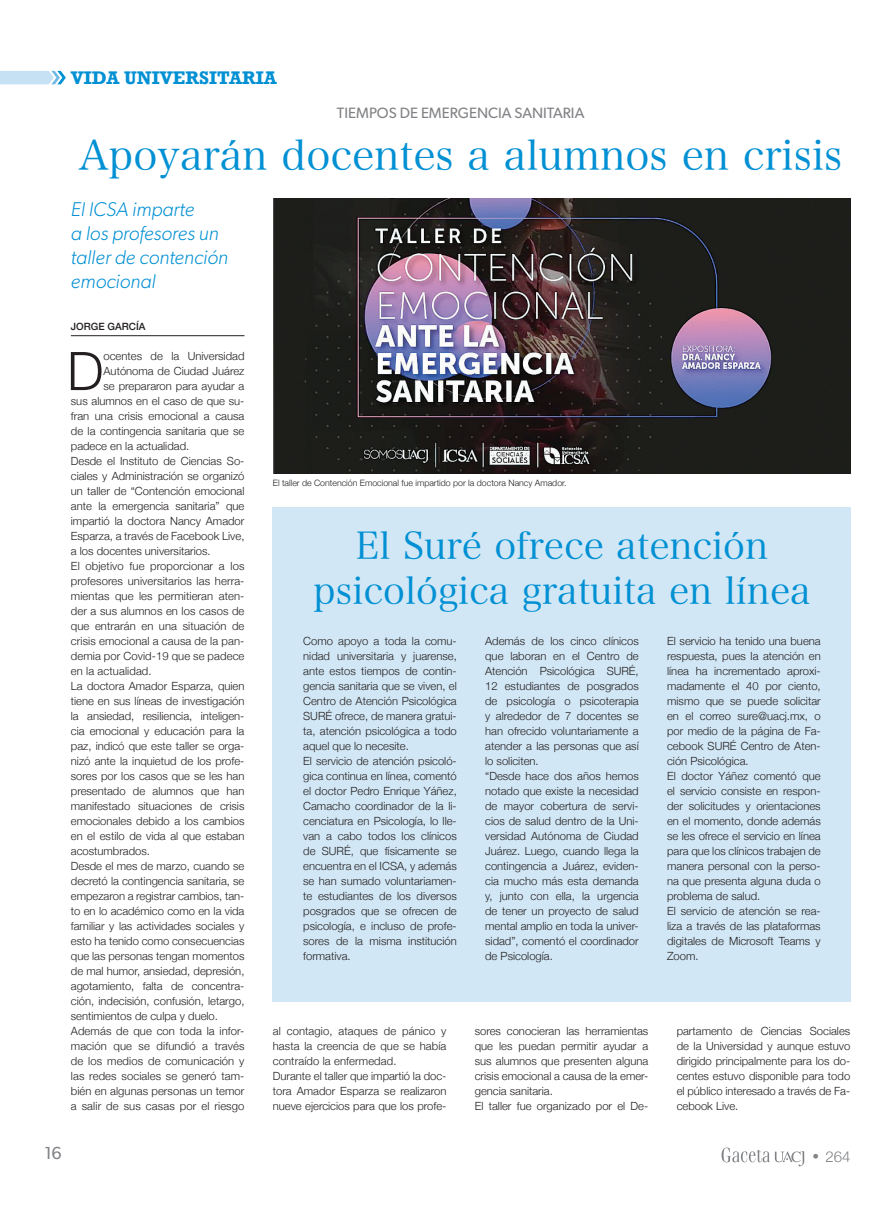
<style>
.page{position:relative;width:886px;height:1205px;background:#fff}
.page>*{position:absolute;margin:0;border:0;box-sizing:border-box;transform-origin:0 0}
.Texto{font:300 53.25px "Helvetica Neue";color:#231f20}
.Cabeza_principal{font:41.25px "Hira Min Pro N W3";color:#0090d3}
.Cabeza_secundaria{font:37.5px "Hira Min Pro N W3";color:#0090d3}
.Sumario_nota{font:italic 300 20px/24px "Gibson";color:#0090d3}
.t1{font:700 18.75px "Rockwell";color:#0090d3}
.t2{font:17.5px "Gibson";color:#808285}
.Balazo{font:15px "Gibson";color:#808285}
.t3{font:300 15px "Helvetica Neue";color:#808285}
.Texto-2{font:300 11.25px/15px "Helvetica Neue";color:#231f20;text-align:justify}
.Firma_nota{font:500 10px "Helvetica Neue";color:#231f20}
.Pie_de_foto{font:300 8.75px "Helvetica Neue";color:#231f20}
.s1{font-family:"Futura";font-weight:500;font-stretch:condensed}
</style>
<div class="page">
<svg style="left:721px;top:1147px;width:83px;height:19px"></svg>
<svg style="left:0;top:71px;width:66px;height:13px"></svg>
<hr style="left:71px;top:335px;width:173px;height:1px;background:#231f20">
<div style="left:272px;top:507px;width:578px;height:494px;background:#d2e7f5"></div>
<img style="left:274px;top:198px;width:576px;height:276px">
<p class="t1" style="left:71px;top:66px;width:208px">VIDA UNIVERSITARIA</p>
<p class="Balazo" style="left:337px;top:104px;width:249px">TIEMPOS DE EMERGENCIA SANITARIA</p>
<p class="Cabeza_principal" style="left:79px;top:120px;width:765px">Apoyarán docentes a alumnos en crisis</p>
<p class="Sumario_nota" style="left:71px;top:197px;width:125px">El ICSA imparte</p>
<p class="Sumario_nota" style="left:71px;top:221px;width:159px">a los profesores un taller de contención emocional</p>
<p class="Firma_nota" style="left:71px;top:318px;width:76px">JORGE GARCÍA</p>
<p class="Texto" style="left:67px;top:328px;width:38px">D</p>
<p class="Texto-2" style="left:104px;top:348px;width:142px">ocentes de la Universidad</p>
<p class="Texto-2" style="left:104px;top:363px;width:142px">Autónoma de Ciudad Juárez</p>
<p class="Texto-2" style="left:104px;top:378px;width:142px">se prepararon para ayudar a</p>
<p class="Texto-2" style="left:71px;top:393px;width:175px">sus alumnos en el caso de que su-</p>
<p class="Texto-2" style="left:71px;top:408px;width:175px">fran una crisis emocional a causa</p>
<p class="Texto-2" style="left:71px;top:423px;width:175px">de la contingencia sanitaria que se</p>
<p class="Texto-2" style="left:71px;top:438px;width:120px">padece en la actualidad.</p>
<p class="Texto-2" style="left:71px;top:453px;width:175px">Desde el Instituto de Ciencias So&shy;ciales y Administración se organizó un taller de “Contención emocional ante la emergencia sanitaria” que impartió la doctora Nancy Amador Esparza, a través de Facebook Live, a los docentes universitarios.</p>
<p class="Texto-2" style="left:71px;top:558px;width:175px">El objetivo fue proporcionar a los profesores universitarios las herra&shy;mientas que les permitieran aten&shy;der a sus alumnos en los casos de que entrarán en una situación de crisis emocional a causa de la pan&shy;demia por Covid-19 que se padece en la actualidad.</p>
<p class="Texto-2" style="left:71px;top:678px;width:175px">La doctora Amador Esparza, quien tiene en sus líneas de investigación la ansiedad, resiliencia, inteligen&shy;cia emocional y educación para la paz, indicó que este taller se orga&shy;nizó ante la inquietud de los profe&shy;sores por los casos que se les han presentado de alumnos que han manifestado situaciones de crisis emocionales debido a los cambios en el estilo de vida al que estaban acostumbrados.</p>
<p class="Texto-2" style="left:71px;top:858px;width:175px">Desde el mes de marzo, cuando se decretó la contingencia sanitaria, se empezaron a registrar cambios, tan&shy;to en lo académico como en la vida familiar y las actividades sociales y esto ha tenido como consecuencias que las personas tengan momentos de mal humor, ansiedad, depresión, agotamiento, falta de concentra&shy;ción, indecisión, confusión, letargo, sentimientos de culpa y duelo.</p>
<p class="Texto-2" style="left:71px;top:1023px;width:175px">Además de que con toda la infor&shy;mación que se difundió a través de los medios de comunicación y las redes sociales se generó tam&shy;bién en algunas personas un temor a salir de sus casas por el riesgo</p>
<p class="Texto-2" style="left:273px;top:1022px;width:175px">al contagio, ataques de pánico y hasta la creencia de que se había contraído la enfermedad.</p>
<p class="Pie_de_foto" style="left:273px;top:476px;width:295px">El taller de Contención Emocional fue impartido por la doctora Nancy Amador.</p>
<p class="Cabeza_secundaria" style="left:356px;top:514px;width:414px">El Suré ofrece atención</p>
<p class="Cabeza_secundaria" style="left:313px;top:559px;width:499px">psicológica gratuita en línea</p>
<p class="Texto-2" style="left:303px;top:633px;width:155px">Como apoyo a toda la comu&shy;nidad universitaria y juarense, ante estos tiempos de contin&shy;gencia sanitaria que se viven, el Centro de Atención Psicológica SURÉ ofrece, de manera gratui&shy;ta, atención psicológica a todo aquel que lo necesite.</p>
<p class="Texto-2" style="left:303px;top:753px;width:155px">El servicio de atención psicoló&shy;gica continua en línea, comentó el doctor Pedro Enrique Yáñez, Camacho coordinador de la li&shy;cenciatura en Psicología, lo lle&shy;van a cabo todos los clínicos de SURÉ, que físicamente se encuentra en el ICSA, y además se han sumado voluntariamen&shy;te estudiantes de los diversos posgrados que se ofrecen de psicología, e incluso de profe&shy;sores de la misma institución formativa.</p>
<p class="Texto-2" style="left:485px;top:633px;width:155px">Además de los cinco clínicos que laboran en el Centro de Atención Psicológica SURÉ, 12 estudiantes de posgrados de psicología o psicoterapia y alrededor de 7 docentes se han ofrecido voluntariamente a atender a las personas que así lo soliciten.</p>
<p class="Texto-2" style="left:485px;top:768px;width:155px">“Desde hace dos años hemos notado que existe la necesidad de mayor cobertura de servi&shy;cios de salud dentro de la Uni&shy;versidad Autónoma de Ciudad Juárez. Luego, cuando llega la contingencia a Juárez, eviden&shy;cia mucho más esta demanda y, junto con ella, la urgencia de tener un proyecto de salud mental amplio en toda la univer&shy;sidad”, comentó el coordinador de Psicología.</p>
<p class="Texto-2" style="left:667px;top:633px;width:155px">El servicio ha tenido una buena respuesta, pues la atención en línea ha incrementado aproxi&shy;madamente el 40 por ciento, mismo que se puede solicitar en el correo sure@uacj.mx, o por medio de la página de Fa&shy;cebook SURÉ Centro de Aten&shy;ción Psicológica.</p>
<p class="Texto-2" style="left:667px;top:767px;width:155px">El doctor Yáñez comentó que el servicio consiste en respon&shy;der solicitudes y orientaciones en el momento, donde además se les ofrece el servicio en línea para que los clínicos trabajen de manera personal con la perso&shy;na que presenta alguna duda o problema de salud.</p>
<p class="Texto-2" style="left:667px;top:902px;width:155px">El servicio de atención se rea&shy;liza a través de las plataformas digitales de Microsoft Teams y Zoom.</p>
<p class="Texto-2" style="left:677px;top:1022px;width:175px">partamento de Ciencias Sociales de la Universidad y aunque estuvo dirigido principalmente para los do&shy;centes estuvo disponible para todo el público interesado a través de Fa&shy;cebook Live.</p>
<p class="Texto-2" style="left:475px;top:1022px;width:175px">sores conocieran las herramientas que les puedan permitir ayudar a sus alumnos que presenten alguna crisis emocional a causa de la emer&shy;gencia sanitaria.</p>
<p class="Texto-2" style="left:475px;top:1097px;width:175px">El taller fue organizado por el De-</p>
<p class="Texto-2" style="left:273px;top:1067px;width:175px">Durante el taller que impartió la doc&shy;tora Amador Esparza se realizaron nueve ejercicios para que los profe-</p>
<h3 class="t2" style="left:45px;top:1143px;width:19px">16</h3>
<h3 class="t3" style="left:810px;top:1144px;width:42px"><span class="s1">•</span> 264</h3>
</div>
